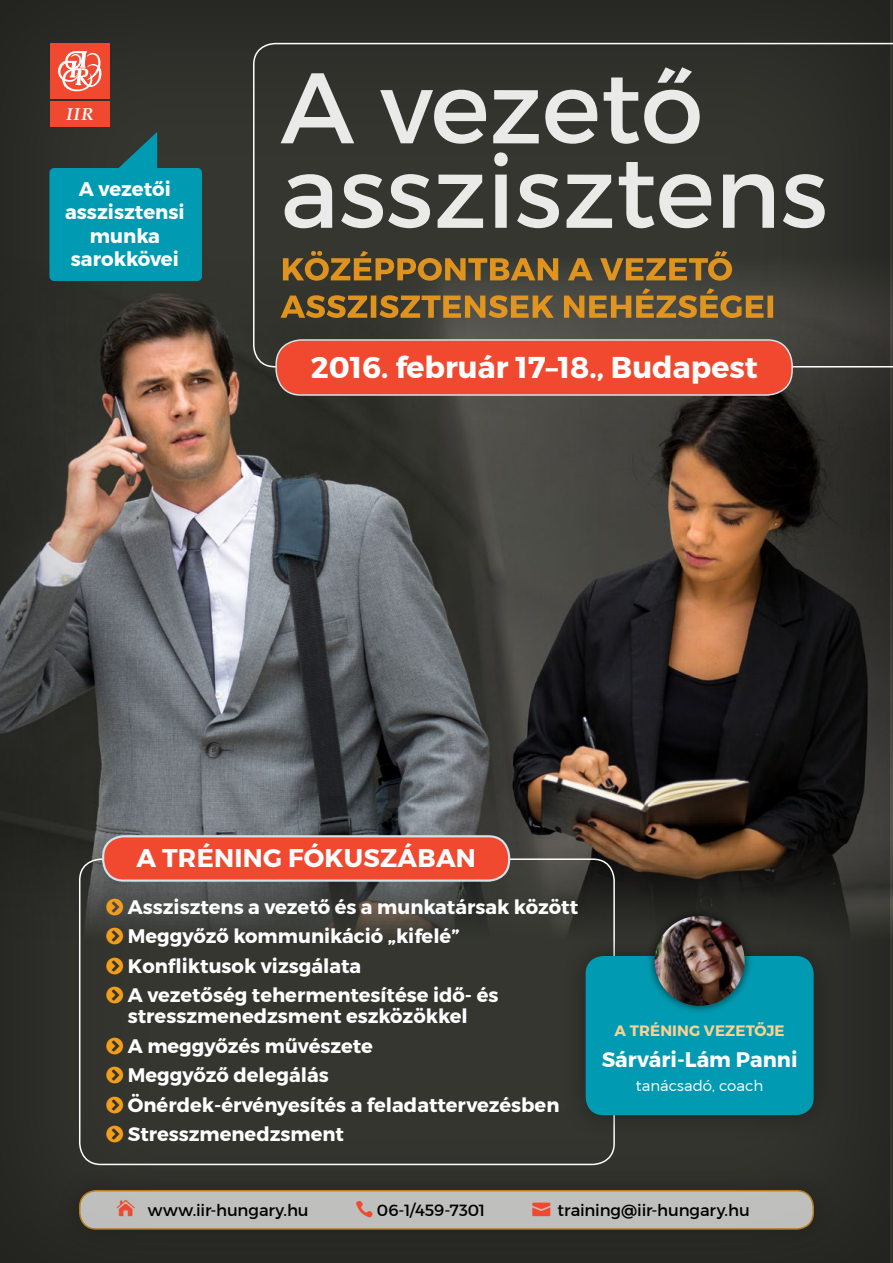
<style>
.page{position:relative;width:893px;height:1263px;background:#fff}
.page>*{position:absolute;margin:0;border:0;box-sizing:border-box;transform-origin:0 0}
.t1{font:99.9px/84.4px "Montserrat";color:#fff}
.t2{font:700 30px "Montserrat";color:#fff}
.t3{font:700 25.5px "Montserrat";letter-spacing:.01em;color:#fff}
.t4{font:700 21px "Montserrat";color:#fff}
.t5{font:700 19.65px/23.5px "Montserrat";color:#fff;text-align:center}
.t6{font:700 19.5px/29.5px "Montserrat";color:#fff}
.t7{font:italic 700 17.1px "Palatino Linotype";color:#fff}
.t8{font:16.5px "Montserrat";letter-spacing:-.005em;color:#000}
.t9{font:700 15px "Montserrat";letter-spacing:.01em;color:#f9d192}
.t10{font:300 15px "Montserrat";color:#fff}
</style>
<div class="page">
<div style="left:0;top:0;width:893px;height:1263px;background:#000;opacity:.75"></div>
<div style="left:56px;top:1166px;width:781px;height:88px;background:#282924"></div>
<div style="left:80px;top:1191px;width:733px;height:38px;background:#bfbfbe;border-radius:16px"></div>
<div style="left:79px;top:1190px;width:735px;height:40px;border:2px solid #f29e1c;border-radius:16px"></div>
<div style="left:50px;top:101px;width:59px;height:25px;background:#f04930"></div>
<div style="left:50px;top:44px;width:59px;height:55px;background:#f04930"></div>
<svg style="left:58px;top:51px;width:44px;height:41px"></svg>
<svg style="left:253px;top:43px;width:640px;height:324px"></svg>
<div style="left:276px;top:340px;width:516px;height:55px;background:#f04930;border-radius:25px"></div>
<div style="left:275px;top:339px;width:518px;height:57px;border:2px solid #cee5eb;border-radius:25px"></div>
<svg style="left:49px;top:132px;width:153px;height:149px"></svg>
<svg style="left:281px;top:288px;width:492px;height:30px"></svg>
<svg style="left:283px;top:251px;width:449px;height:30px"></svg>
<div style="left:103px;top:836px;width:406px;height:44px;background:#f04930;border-radius:21px"></div>
<div style="left:102px;top:835px;width:408px;height:47px;border:2px solid #cee5eb;border-radius:21px"></div>
<div style="left:562px;top:932px;width:276px;height:207px;background:#2f302b"></div>
<div style="left:586px;top:956px;width:228px;height:159px;background:#009bb2;border-radius:18px"></div>
<div style="left:646px;top:907px;width:108px;height:108px;background:#000;opacity:.5"></div>
<img style="left:655px;top:916px;width:90px;height:90px;border-radius:45px">
<svg style="left:107px;top:898px;width:16px;height:17px"></svg>
<svg style="left:107px;top:928px;width:16px;height:16px"></svg>
<svg style="left:107px;top:957px;width:16px;height:17px"></svg>
<svg style="left:107px;top:987px;width:16px;height:16px"></svg>
<svg style="left:107px;top:1037px;width:16px;height:17px"></svg>
<svg style="left:107px;top:1067px;width:16px;height:16px"></svg>
<svg style="left:107px;top:1096px;width:16px;height:17px"></svg>
<svg style="left:107px;top:1126px;width:16px;height:16px"></svg>
<p class="t7" style="left:66px;top:102px;width:29px">IIR</p>
<p class="t5" style="left:65px;top:177px;width:121px">A vezetői asszisztensi munka sarokkövei</p>
<h1 class="t1" style="left:281px;top:65px;width:549px">A vezető asszisztens</h1>
<h2 class="t2" style="left:311px;top:349px;width:449px">2016. február 17–18., Budapest</h2>
<h3 class="t3" style="left:136px;top:842px;width:341px">A TRÉNING FÓKUSZÁBAN</h3>
<p class="t6" style="left:128px;top:892px;width:452px">Asszisztens a vezető és a munkatársak között Meggyőző kommunikáció „kifelé” Konfliktusok vizsgálata<br>A vezetőség tehermentesítése idő- és</p>
<p class="t6" style="left:128px;top:1002px;width:433px">stresszmenedzsment eszközökkel<br>A meggyőzés művészete<br>Meggyőző delegálás<br>Önérdek-érvényesítés a feladattervezésben<br>Stresszmenedzsment</p>
<p class="t9" style="left:615px;top:1021px;width:172px">A TRÉNING VEZETŐJE</p>
<p class="t4" style="left:602px;top:1046px;width:197px">Sárvári-Lám Panni</p>
<p class="t10" style="left:636px;top:1076px;width:129px">tanácsadó, coach</p>
<p class="t8" style="left:148px;top:1200px;width:162px">www.iir-hungary.hu</p>
<p class="t8" style="left:377px;top:1200px;width:110px">06-1/459-7301</p>
<p class="t8" style="left:558px;top:1200px;width:194px">training@iir-hungary.hu</p>
</div>
